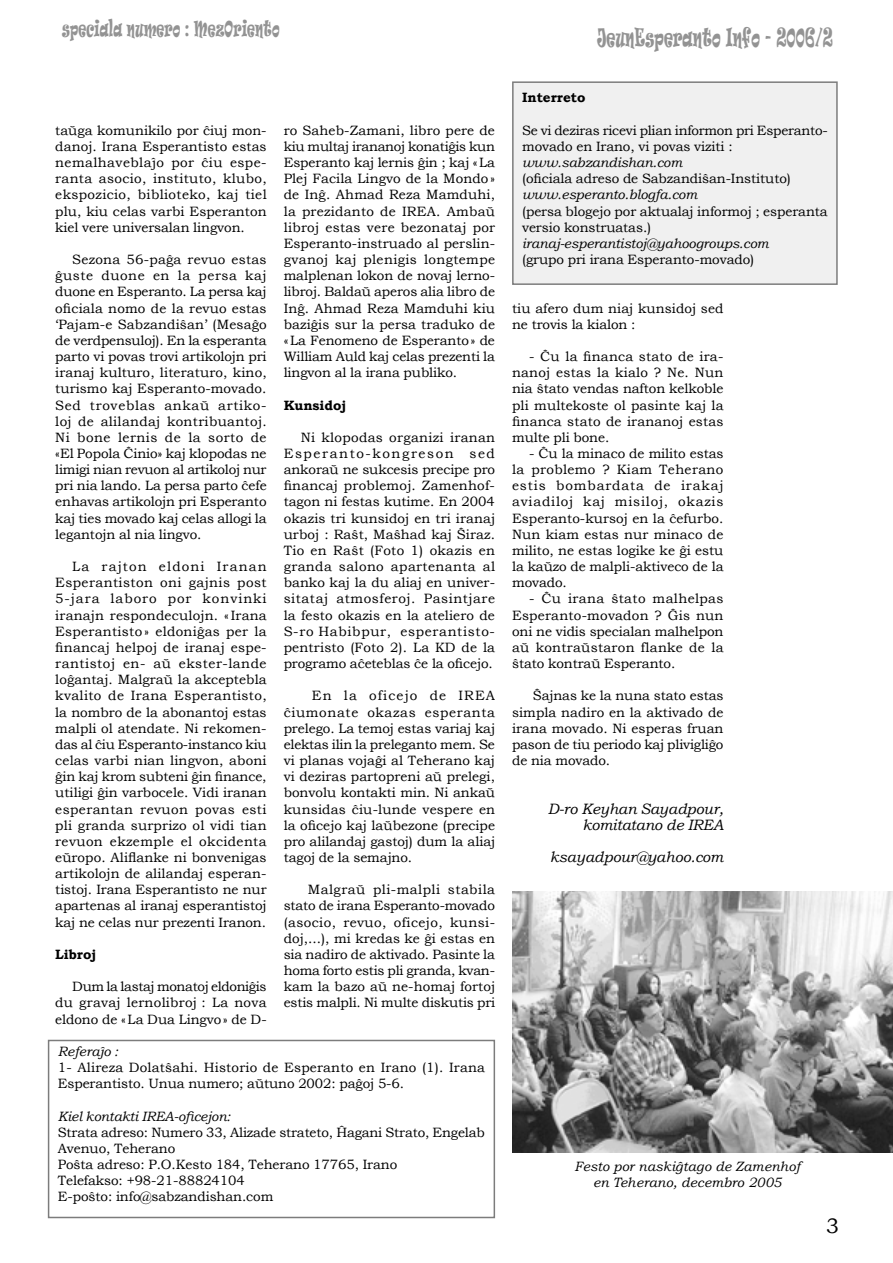
<style>
.page{position:relative;width:893px;height:1263px;background:#fff}
.page>*{position:absolute;margin:0;border:0;box-sizing:border-box;transform-origin:0 0}
.t1{font:24px "Ravie";letter-spacing:.025em;color:#939393;scale:.5 1}
.entête_page_type{font:21px "Ravie";letter-spacing:.025em;color:#939393;scale:.5 1}
.t2{font:21px "Bookman Old Style";color:#000}
.signature{font:italic 15px/16.2px "Bookman Old Style";letter-spacing:-.005em;color:#000;text-align:right}
.article_sans_retrait{font:13.5px/16.2px "Bookman Old Style";letter-spacing:-.005em;color:#000;text-align:justify}
.article_sans_retrait-2{font:italic 13.5px "Bookman Old Style";letter-spacing:-.005em;color:#000}
.article_sans_retrait-3{font:13.5px/16.2px "Bookman Old Style";letter-spacing:.015em;color:#000}
.légende{font:italic 13.5px "Bookman Old Style";letter-spacing:.005em;color:#000}
.intertitre_corps_article{font:700 13.5px "Bookman Old Style";color:#000}
</style>
<div class="page">
<div style="left:513px;top:82px;width:324px;height:202px;background:#f0f0f0"></div>
<div style="left:512px;top:81px;width:326px;height:204px;border:2px solid #7c7c7c"></div>
<div style="left:48px;top:1040px;width:447px;height:178px;border:2px solid #7c7c7c"></div>
<img style="left:512px;top:891px;width:381px;height:262px">
<p class="entête_page_type" style="left:62px;top:14px;width:436px">speciala numero : MezOriento</p>
<p class="article_sans_retrait" style="left:55px;top:122px;width:213px">taŭga komunikilo por ĉiuj mon&shy;danoj. Irana Esperantisto estas nemalhaveblaĵo por ĉiu espe&shy;ranta asocio, instituto, klubo, ekspozicio, biblioteko, kaj tiel plu, kiu celas varbi Esperanton kiel vere universalan lingvon.</p>
<p class="article_sans_retrait" style="left:55px;top:251px;width:213px;text-indent:17px">Sezona 56-paĝa revuo estas ĝuste duone en la persa kaj duone en Esperanto. La persa kaj oficiala nomo de la revuo estas ‘Pajam-e Sabzandiŝan’ (Mesaĝo de verdpensuloj). En la esperanta parto vi povas trovi artikolojn pri iranaj kulturo, literaturo, kino, turismo kaj Esperanto-movado.<br>Sed troveblas ankaŭ artiko&shy;loj de alilandaj kontribuantoj.<br>Ni bone lernis de la sorto de «El Popola Ĉinio» kaj klopodas ne limigi nian revuon al artikoloj nur pri nia lando. La persa parto ĉefe enhavas artikolojn pri Esperanto kaj ties movado kaj celas allogi la legantojn al nia lingvo.</p>
<p class="article_sans_retrait" style="left:55px;top:558px;width:213px;text-indent:17px">La rajton eldoni Iranan Esperantiston oni gajnis post 5-jara laboro por konvinki iranajn respondeculojn. « Irana Esperantisto » eldoniĝas per la financaj helpoj de iranaj espe&shy;rantistoj en- aŭ ekster-lande loĝantaj. Malgraŭ la akceptebla kvalito de Irana Esperantisto, la nombro de la abonantoj estas malpli ol atendate. Ni rekomen&shy;das al ĉiu Esperanto-instanco kiu celas varbi nian lingvon, aboni ĝin kaj krom subteni ĝin finance, utiligi ĝin varbocele. Vidi iranan esperantan revuon povas esti pli granda surprizo ol vidi tian revuon ekzemple el okcidenta eŭropo. Aliflanke ni bonvenigas artikolojn de alilandaj esperan&shy;tistoj. Irana Esperantisto ne nur apartenas al iranaj esperantistoj kaj ne celas nur prezenti Iranon.</p>
<p class="intertitre_corps_article" style="left:55px;top:944px;width:42px">Libroj</p>
<p class="article_sans_retrait" style="left:55px;top:978px;width:213px;text-indent:17px">Dum la lastaj monatoj eldoniĝis du gravaj lernolibroj : La nova eldono de « La Dua Lingvo » de D-</p>
<p class="article_sans_retrait" style="left:284px;top:122px;width:213px">ro Saheb-Zamani, libro pere de kiu multaj irananoj konatiĝis kun Esperanto kaj lernis ĝin ; kaj « La Plej Facila Lingvo de la Mondo » de Inĝ. Ahmad Reza Mamduhi, la prezidanto de IREA. Ambaŭ libroj estas vere bezonataj por Esperanto-instruado al perslin&shy;gvanoj kaj plenigis longtempe malplenan lokon de novaj lerno&shy;libroj. Baldaŭ aperos alia libro de Inĝ. Ahmad Reza Mamduhi kiu baziĝis sur la persa traduko de « La Fenomeno de Esperanto » de William Auld kaj celas prezenti la lingvon al la irana publiko.</p>
<p class="intertitre_corps_article" style="left:284px;top:395px;width:64px">Kunsidoj</p>
<p class="article_sans_retrait" style="left:284px;top:429px;width:213px;text-indent:17px">Ni klopodas organizi iranan Esperanto-kongreson sed ankoraŭ ne sukcesis precipe pro financaj problemoj. Zamenhof&shy;tagon ni festas kutime. En 2004 okazis tri kunsidoj en tri iranaj urboj : Raŝt, Maŝhad kaj Ŝiraz.<br>Tio en Raŝt (Foto 1) okazis en granda salono apartenanta al banko kaj la du aliaj en univer&shy;sitataj atmosferoj. Pasintjare la festo okazis en la ateliero de S-ro Habibpur, esperantisto&shy;pentristo (Foto 2). La KD de la programo aĉeteblas ĉe la oficejo.</p>
<p class="article_sans_retrait" style="left:284px;top:688px;width:213px;text-indent:28px">En la oficejo de IREA ĉiumonate okazas esperanta prelego. La temoj estas variaj kaj elektas ilin la preleganto mem. Se vi planas vojaĝi al Teherano kaj vi deziras partopreni aŭ prelegi, bonvolu kontakti min. Ni ankaŭ kunsidas ĉiu-lunde vespere en la oficejo kaj laŭbezone (precipe pro alilandaj gastoj) dum la aliaj tagoj de la semajno.</p>
<p class="article_sans_retrait" style="left:284px;top:882px;width:213px;text-indent:24px">Malgraŭ pli-malpli stabila stato de irana Esperanto-movado (asocio, revuo, oficejo, kunsi&shy;doj,...), mi kredas ke ĝi estas en sia nadiro de aktivado. Pasinte la homa forto estis pli granda, kvan&shy;kam la bazo aŭ ne-homaj fortoj estis malpli. Ni multe diskutis pri</p>
<p class="article_sans_retrait-2" style="left:58px;top:1042px;width:62px">Referaĵo :</p>
<p class="article_sans_retrait-3" style="left:58px;top:1059px;width:429px">1- Alireza Dolatŝahi. Historio de Esperanto en Irano (1). Irana<br>Esperantisto. Unua numero; aŭtuno 2002: paĝoj 5-6.</p>
<p class="article_sans_retrait-2" style="left:58px;top:1107px;width:174px">Kiel kontakti IREA-oficejon:</p>
<p class="article_sans_retrait" style="left:58px;top:1124px;width:429px">Strata adreso: Numero 33, Alizade strateto, Ĥagani Strato, Engelab<br>Avenuo, Teherano</p>
<p class="article_sans_retrait" style="left:58px;top:1156px;width:341px">Poŝta adreso: P.O.Kesto 184, Teherano 17765, Irano</p>
<p class="article_sans_retrait" style="left:58px;top:1172px;width:189px">Telefakso: +98-21-88824104</p>
<p class="article_sans_retrait" style="left:58px;top:1189px;width:217px">E-poŝto: info@sabzandishan.com</p>
<p class="t1" style="left:597px;top:21px;width:473px">JeunEsperanto Info - 2006/2</p>
<p class="intertitre_corps_article" style="left:522px;top:88px;width:65px">Interreto</p>
<p class="article_sans_retrait" style="left:522px;top:122px;width:307px">Se vi deziras ricevi plian informon pri Esperanto&shy;movado en Irano, vi povas viziti :</p>
<p class="article_sans_retrait-2" style="left:522px;top:153px;width:162px">www.sabzandishan.com</p>
<p class="article_sans_retrait" style="left:522px;top:171px;width:270px">(oficiala adreso de Sabzandiŝan-Instituto)</p>
<p class="article_sans_retrait-2" style="left:522px;top:186px;width:177px">www.esperanto.blogfa.com</p>
<p class="article_sans_retrait" style="left:522px;top:203px;width:307px">(persa blogejo por aktualaj informoj ; esperanta versio konstruatas.)</p>
<p class="article_sans_retrait-2" style="left:522px;top:234px;width:248px">iranaj-esperantistoj@yahoogroups.com</p>
<p class="article_sans_retrait" style="left:522px;top:251px;width:234px">(grupo pri irana Esperanto-movado)</p>
<p class="article_sans_retrait" style="left:512px;top:300px;width:213px">tiu afero dum niaj kunsidoj sed ne trovis la kialon :</p>
<p class="article_sans_retrait" style="left:512px;top:348px;width:213px;text-indent:17px">- Ĉu la financa stato de ira&shy;nanoj estas la kialo ? Ne. Nun nia ŝtato vendas nafton kelkoble pli multekoste ol pasinte kaj la financa stato de irananoj estas multe pli bone.</p>
<p class="article_sans_retrait" style="left:512px;top:445px;width:213px;text-indent:17px">- Ĉu la minaco de milito estas la problemo ? Kiam Teherano estis bombardata de irakaj aviadiloj kaj misiloj, okazis Esperanto-kursoj en la ĉefurbo.<br>Nun kiam estas nur minaco de milito, ne estas logike ke ĝi estu la kaŭzo de malpli-aktiveco de la movado.</p>
<p class="article_sans_retrait" style="left:512px;top:591px;width:213px;text-indent:17px">- Ĉu irana ŝtato malhelpas Esperanto-movadon ? Ĝis nun oni ne vidis specialan malhelpon aŭ kontraŭstaron flanke de la ŝtato kontraŭ Esperanto.</p>
<p class="article_sans_retrait" style="left:512px;top:688px;width:213px;text-indent:21px">Ŝajnas ke la nuna stato estas simpla nadiro en la aktivado de irana movado. Ni esperas fruan pason de tiu periodo kaj plivigliĝo de nia movado.</p>
<p class="signature" style="left:548px;top:800px;width:177px">D-ro Keyhan Sayadpour, komitatano de IREA</p>
<p class="signature" style="left:550px;top:848px;width:175px">ksayadpour@yahoo.com</p>
<p class="légende" style="left:574px;top:1157px;width:227px">Festo por naskiĝtago de Zamenhof</p>
<p class="légende" style="left:593px;top:1173px;width:190px">en Teherano, decembro 2005</p>
<p class="t2" style="left:826px;top:1212px;width:15px">3</p>
</div>
